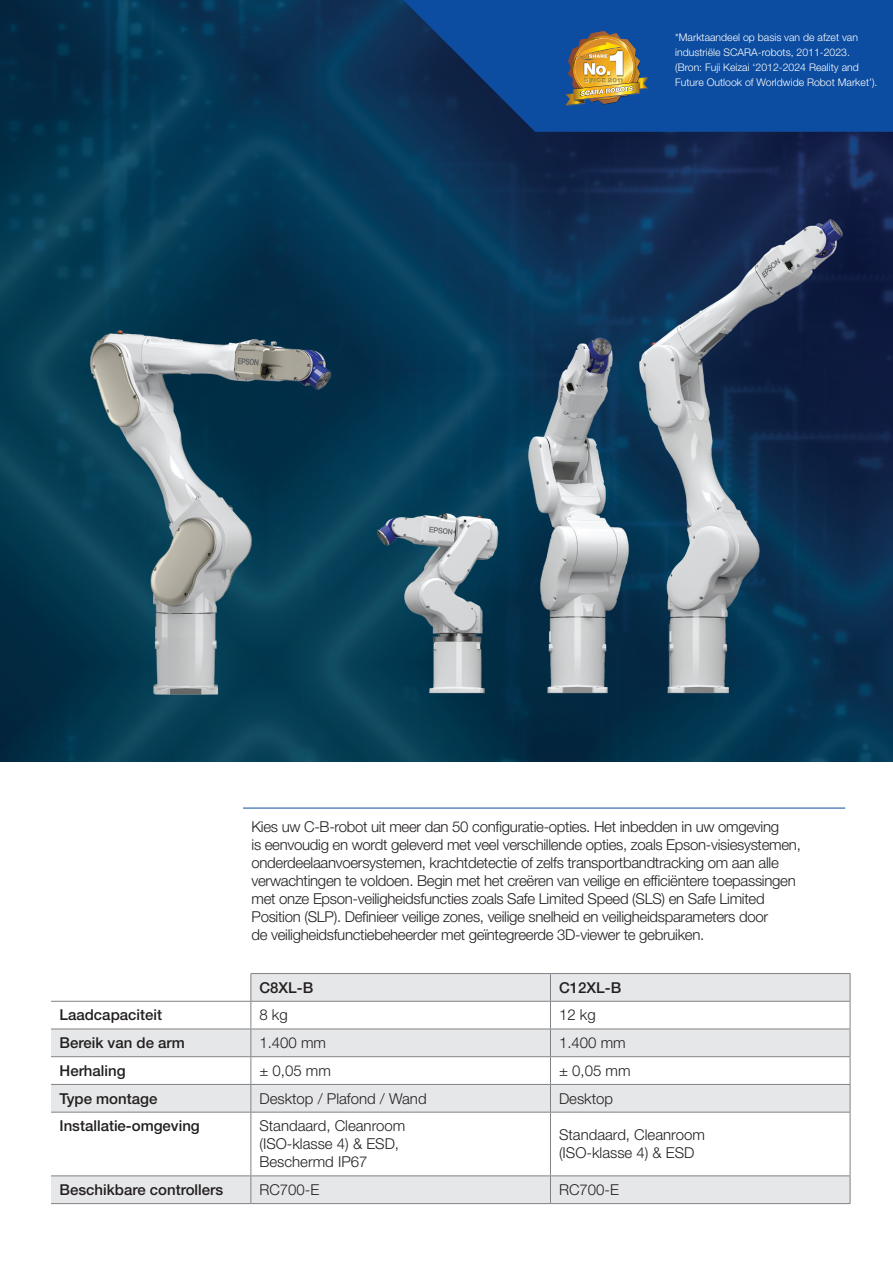
<style>
.page{position:relative;width:893px;height:1263px;background:#fff}
.page>*{position:absolute;margin:0;border:0;box-sizing:border-box;transform-origin:0 0}
.Brochure_Small_Sub_Heading{font:300 15px/18px "Helvetica Neue LT Pro";letter-spacing:-.02em;color:#231f20}
.Brochure_Small_Sub_Heading-2{font:300 15px/18px "Helvetica Neue LT Pro";color:#231f20}
.Brochure_Small_Sub_Heading-3{font:500 15px "Helvetica Neue LT Pro";color:#231f20}
.t1{font:300 10.5px/15px "Helvetica Neue LT Pro";color:#fff}
</style>
<div class="page">
<img style="left:0;top:0;width:893px;height:761px">
<svg style="left:403px;top:0;width:490px;height:132px;background:#0d4793"></svg>
<svg style="left:51px;top:974px;width:799px;height:54px"></svg>
<svg style="left:51px;top:1029px;width:799px;height:174px"></svg>
<hr style="left:250px;top:973px;width:300px;height:1px;background:#808285">
<hr style="left:550px;top:973px;width:300px;height:1px;background:#808285">
<hr style="left:251px;top:1001px;width:299px;height:1px;background:#808285">
<hr style="left:550px;top:1001px;width:300px;height:1px;background:#808285">
<hr style="left:251px;top:1028px;width:299px;height:1px;background:#808285">
<hr style="left:550px;top:1028px;width:300px;height:1px;background:#808285">
<hr style="left:251px;top:1056px;width:299px;height:1px;background:#808285">
<hr style="left:550px;top:1056px;width:300px;height:1px;background:#808285">
<hr style="left:251px;top:1084px;width:299px;height:1px;background:#808285">
<hr style="left:550px;top:1084px;width:300px;height:1px;background:#808285">
<hr style="left:251px;top:1112px;width:299px;height:1px;background:#808285">
<hr style="left:550px;top:1112px;width:300px;height:1px;background:#808285">
<hr style="left:251px;top:1175px;width:299px;height:1px;background:#808285">
<hr style="left:550px;top:1175px;width:300px;height:1px;background:#808285">
<hr style="left:251px;top:1203px;width:299px;height:1px;background:#808285">
<hr style="left:550px;top:1203px;width:300px;height:1px;background:#808285">
<hr style="left:51px;top:1001px;width:200px;height:1px;background:#808285">
<hr style="left:51px;top:1028px;width:200px;height:1px;background:#808285">
<hr style="left:51px;top:1056px;width:200px;height:1px;background:#808285">
<hr style="left:51px;top:1084px;width:200px;height:1px;background:#808285">
<hr style="left:51px;top:1112px;width:200px;height:1px;background:#808285">
<hr style="left:51px;top:1175px;width:200px;height:1px;background:#808285">
<hr style="left:51px;top:1203px;width:200px;height:1px;background:#808285">
<svg style="left:550px;top:974px;width:1px;height:138px"></svg>
<hr style="left:550px;top:1112px;width:1px;height:63px;background:#808285">
<svg style="left:550px;top:1176px;width:1px;height:27px"></svg>
<svg style="left:250px;top:974px;width:1px;height:138px"></svg>
<hr style="left:250px;top:1112px;width:1px;height:63px;background:#808285">
<svg style="left:250px;top:1176px;width:1px;height:27px"></svg>
<svg style="left:850px;top:974px;width:1px;height:138px"></svg>
<hr style="left:850px;top:1112px;width:1px;height:63px;background:#808285">
<svg style="left:850px;top:1176px;width:1px;height:27px"></svg>
<hr style="left:243px;top:808px;width:602px;height:1px;background:#0d4da1">
<img style="left:566px;top:31px;width:82px;height:75px">
<img style="left:60px;top:312px;width:302px;height:406px">
<img style="left:371px;top:197px;width:481px;height:523px">
<p class="t1" style="left:675px;top:29px;width:184px">*Marktaandeel op basis van de afzet van industriële SCARA-robots, 2011-2023.</p>
<p class="t1" style="left:675px;top:59px;width:204px">(Bron: Fuji Keizai ‘2012-2024 Reality and<br>Future Outlook of Worldwide Robot Market’).</p>
<p class="Brochure_Small_Sub_Heading" style="left:252px;top:817px;width:551px">Kies uw C-B-robot uit meer dan 50 configuratie-opties. Het inbedden in uw omgeving<br>is eenvoudig en wordt geleverd met veel verschillende opties, zoals Epson-visiesystemen, onderdeelaanvoersystemen, krachtdetectie of zelfs transportbandtracking om aan alle verwachtingen te voldoen. Begin met het creëren van veilige en efficiëntere toepassingen met onze Epson-veiligheidsfuncties zoals Safe Limited Speed (SLS) en Safe Limited Position (SLP). Definieer veilige zones, veilige snelheid en veiligheidsparameters door<br>de veiligheidsfunctiebeheerder met geïntegreerde 3D-viewer te gebruiken.</p>
<p class="Brochure_Small_Sub_Heading-3" style="left:259px;top:978px;width:55px">C8XL-B</p>
<p class="Brochure_Small_Sub_Heading-3" style="left:559px;top:978px;width:64px">C12XL-B</p>
<p class="Brochure_Small_Sub_Heading-3" style="left:60px;top:1006px;width:104px">Laadcapaciteit</p>
<p class="Brochure_Small_Sub_Heading" style="left:259px;top:1006px;width:30px">8 kg</p>
<p class="Brochure_Small_Sub_Heading" style="left:559px;top:1006px;width:38px">12 kg</p>
<p class="Brochure_Small_Sub_Heading-3" style="left:60px;top:1034px;width:127px">Bereik van de arm</p>
<p class="Brochure_Small_Sub_Heading" style="left:259px;top:1033px;width:68px">1.400 mm</p>
<p class="Brochure_Small_Sub_Heading" style="left:559px;top:1033px;width:68px">1.400 mm</p>
<p class="Brochure_Small_Sub_Heading-3" style="left:60px;top:1061px;width:68px">Herhaling</p>
<p class="Brochure_Small_Sub_Heading" style="left:259px;top:1061px;width:73px">± 0,05 mm</p>
<p class="Brochure_Small_Sub_Heading" style="left:559px;top:1061px;width:73px">± 0,05 mm</p>
<p class="Brochure_Small_Sub_Heading-3" style="left:60px;top:1089px;width:99px">Type montage</p>
<p class="Brochure_Small_Sub_Heading-2" style="left:259px;top:1089px;width:169px">Desktop / Plafond / Wand</p>
<p class="Brochure_Small_Sub_Heading-2" style="left:559px;top:1089px;width:56px">Desktop</p>
<p class="Brochure_Small_Sub_Heading-3" style="left:60px;top:1117px;width:142px">Installatie-omgeving</p>
<p class="Brochure_Small_Sub_Heading-2" style="left:259px;top:1117px;width:147px">Standaard, Cleanroom (ISO-klasse 4) &amp; ESD,<br>Beschermd IP67</p>
<p class="Brochure_Small_Sub_Heading-2" style="left:559px;top:1126px;width:147px">Standaard, Cleanroom (ISO-klasse 4) &amp; ESD</p>
<p class="Brochure_Small_Sub_Heading-3" style="left:60px;top:1181px;width:165px">Beschikbare controllers</p>
<p class="Brochure_Small_Sub_Heading" style="left:259px;top:1180px;width:62px">RC700-E</p>
<p class="Brochure_Small_Sub_Heading" style="left:559px;top:1180px;width:62px">RC700-E</p>
</div>
